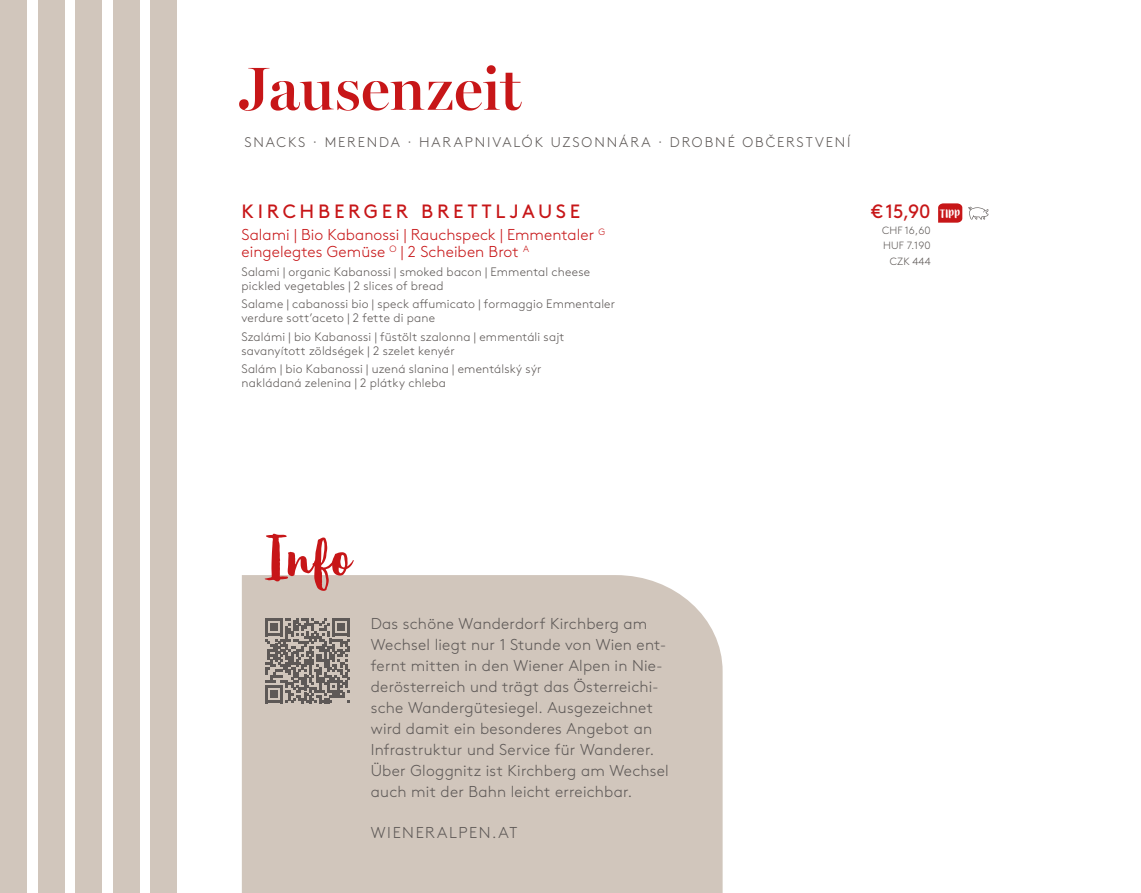
<style>
.page{position:relative;width:1141px;height:893px;background:#fff}
.page>*{position:absolute;margin:0;border:0;box-sizing:border-box;transform-origin:0 0}
.t1{font:600 61.25px "Miller Banner";letter-spacing:.005em;color:#c71618}
.t2{font:60.55px "Organika Script";color:#c71618}
.t3{font:19.25px "Brown";letter-spacing:.19em;color:#c71618}
.t4{font:300 15.75px/21px "Brown";letter-spacing:.015em;color:#5e5957}
.t5{font:300 15.75px/17.5px "Brown";letter-spacing:.005em;color:#c71618}
.t6{font:300 15.75px "Brown";letter-spacing:.095em;color:#5e5957}
.t7{font:300 14px "Brown";letter-spacing:.14em;color:#5e5957}
.t8{font:14px "Organika Sans";color:#fff}
.t9{font:300 12.25px/14px "Brown";letter-spacing:.015em;color:#5e5957}
.t10{font:300 10.5px/15.8px "Brown";letter-spacing:.015em;color:#5e5957;text-align:right}
</style>
<div class="page">
<div style="left:0;top:0;width:27px;height:893px;background:#d1c6bc"></div>
<div style="left:38px;top:0;width:26px;height:893px;background:#d1c6bc"></div>
<div style="left:75px;top:0;width:27px;height:893px;background:#d1c6bc"></div>
<div style="left:113px;top:0;width:26px;height:893px;background:#d1c6bc"></div>
<div style="left:151px;top:0;width:26px;height:893px;background:#d1c6bc"></div>
<svg style="left:938px;top:203px;width:24px;height:20px"></svg>
<svg style="left:968px;top:207px;width:20px;height:13px"></svg>
<div style="left:242px;top:575px;width:481px;height:318px;background:#d1c6bc"></div>
<svg style="left:265px;top:618px;width:85px;height:85px;background:#8e8681"></svg>
<h1 class="t1" style="left:239px;top:52px;width:284px">Jausenzeit</h1>
<p class="t7" style="left:244px;top:132px;width:608px">SNACKS · MERENDA · HARAPNIVALÓK UZSONNÁRA · DROBNÉ OBČERSTVENÍ</p>
<h3 class="t3" style="left:242px;top:196px;width:340px">KIRCHBERGER BRETTLJAUSE</h3>
<p class="t5" style="left:242px;top:224px;width:365px">Salami | Bio Kabanossi | Rauchspeck | Emmentaler <sup>G </sup>eingelegtes Gemüse <sup>O</sup> | 2 Scheiben Brot <sup>A</sup></p>
<p class="t9" style="left:242px;top:264px;width:350px">Salami | organic Kabanossi | smoked bacon | Emmental cheese pickled vegetables | 2 slices of bread</p>
<p class="t9" style="left:242px;top:296px;width:375px">Salame | cabanossi bio | speck affumicato | formaggio Emmentaler verdure sott’aceto | 2 fette di pane</p>
<p class="t9" style="left:242px;top:329px;width:324px">Szalámi | bio Kabanossi | füstölt szalonna | emmentáli sajt savanyított zöldségek | 2 szelet kenyér</p>
<p class="t9" style="left:242px;top:361px;width:301px">Salám | bio Kabanossi | uzená slanina | ementálský sýr nakládaná zelenina | 2 plátky chleba</p>
<h3 class="t3" style="left:872px;top:196px;width:61px">€ 15,90</h3>
<p class="t10" style="left:882px;top:221px;width:50px">CHF 16,60<br>HUF 7.190<br>CZK 444</p>
<p class="t8" style="left:940px;top:207px;width:22px">TIPP</p>
<h2 class="t2" style="left:263px;top:522px;width:88px">Info</h2>
<p class="t4" style="left:371px;top:612px;width:299px">Das schöne Wanderdorf Kirchberg am Wechsel liegt nur 1 Stunde von Wien ent&shy;fernt mitten in den Wiener Alpen in Nie&shy;derösterreich und trägt das Österreichi&shy;sche Wandergütesiegel. Ausgezeichnet wird damit ein besonderes Angebot an Infrastruktur und Service für Wanderer.<br>Über Gloggnitz ist Kirchberg am Wechsel auch mit der Bahn leicht erreichbar.</p>
<p class="t6" style="left:371px;top:821px;width:148px">WIENERALPEN.AT</p>
</div>
